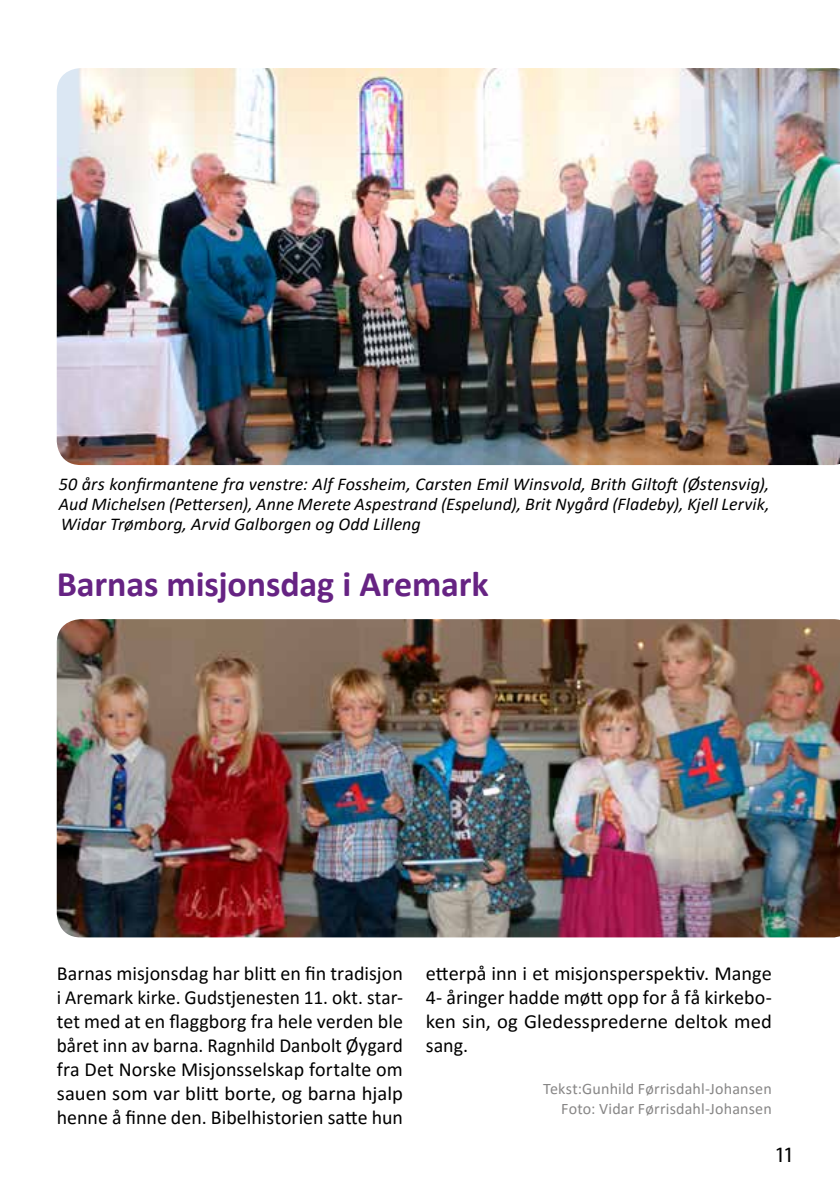
<style>
.page{position:relative;width:840px;height:1191px;background:#fff}
.page>*{position:absolute;margin:0;border:0;box-sizing:border-box;transform-origin:0 0}
.t1{font:700 36px "Calibri";letter-spacing:-.005em;color:#662383}
.t2{font:22px "Myriad Pro";color:#000}
.t3{font:20px/24px "Calibri";letter-spacing:.005em;color:#000;text-align:justify}
.t4{font:italic 18px/20px "Calibri";letter-spacing:.005em;color:#000;text-align:justify}
.t5{font:16px/19.2px "Calibri";letter-spacing:.01em;color:#878686;text-align:right}
</style>
<div class="page">
<img style="left:57px;top:68px;width:782px;height:397px">
<img style="left:57px;top:619px;width:782px;height:318px">
<p class="t4" style="left:59px;top:473px;width:711px">50 års konfirmantene fra venstre: Alf Fossheim, Carsten Emil Winsvold, Brith Giltoft (Østensvig), Aud Michelsen (Pettersen), Anne Merete Aspestrand (Espelund), Brit Nygård (Fladeby), Kjell Lervik, Widar Trømborg, Arvid Galborgen og Odd Lilleng</p>
<h1 class="t1" style="left:57px;top:559px;width:433px">Barnas misjonsdag i Aremark</h1>
<p class="t3" style="left:57px;top:961px;width:347px">Barnas misjonsdag har blitt en fin tradisjon i Aremark kirke. Gudstjenesten 11. okt. star&shy;tet med at en flaggborg fra hele verden ble båret inn av barna. Ragnhild Danbolt Øygard fra Det Norske Misjonsselskap fortalte om sauen som var blitt borte, og barna hjalp henne å finne den. Bibelhistorien satte hun</p>
<p class="t3" style="left:425px;top:961px;width:347px">etterpå inn i et misjonsperspektiv. Mange 4- åringer hadde møtt opp for å få kirkebo&shy;ken sin, og Gledessprederne deltok med sang.</p>
<p class="t5" style="left:542px;top:1079px;width:230px">Tekst:Gunhild Førrisdahl-Johansen<br>Foto: Vidar Førrisdahl-Johansen</p>
<p class="t2" style="left:773px;top:1141px;width:22px">11</p>
</div>
